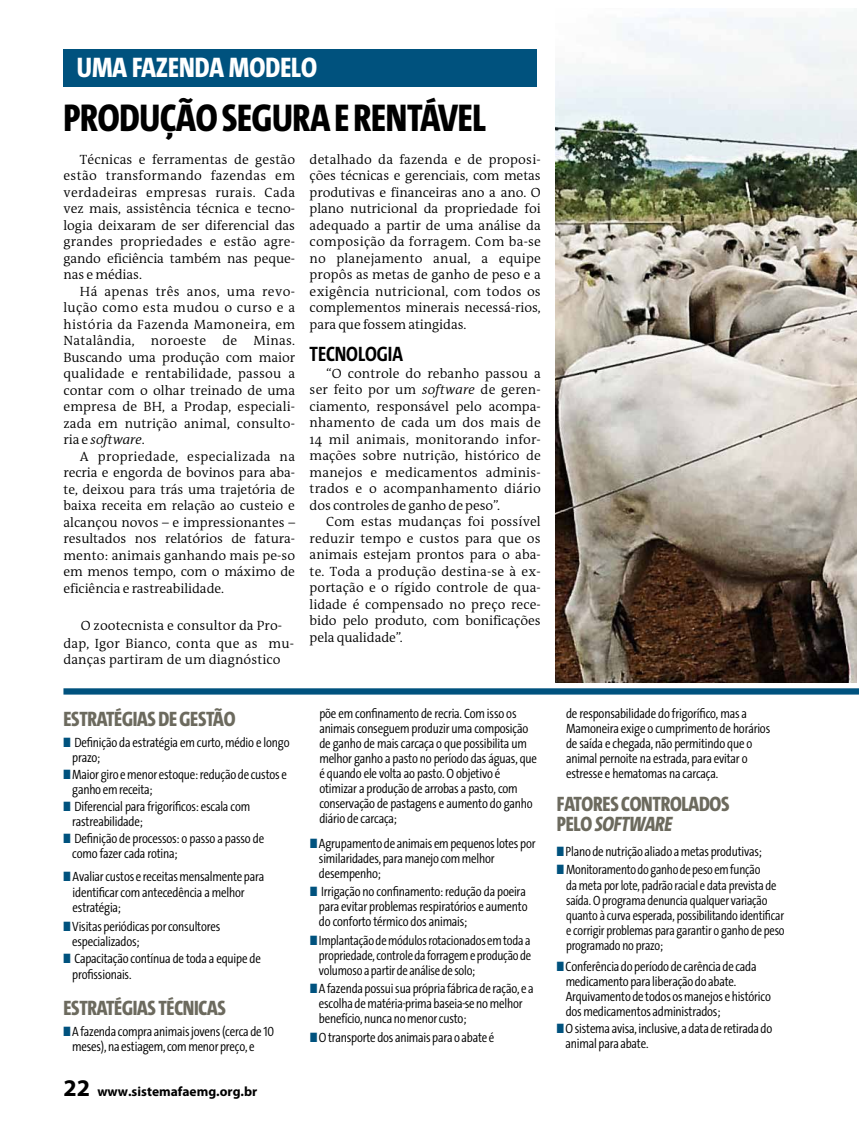
<style>
.page{position:relative;width:859px;height:1128px;background:#fff}
.page>*{position:absolute;margin:0;border:0;box-sizing:border-box;transform-origin:0 0}
.t1{font:800 39px "The Sans Cd LF8";letter-spacing:-.005em;color:#000}
.t2{font:800 28.5px "The Sans Cd LF8";color:#fff}
.t3{font:800 21px "The Sans Cd LF8";letter-spacing:-.015em;color:#6c6a5e}
.t4{font:italic 800 21px "The Sans Cd LF8 i";letter-spacing:-.015em;color:#6c6a5e}
.t5{font:700 21px "The Sans Cd LF7";letter-spacing:-.005em;color:#000}
.t6{font:300 13.5px/15px "The Sans Cd LF4";letter-spacing:-.015em;color:#000}
.t7{font:300 13.5px/16.5px "The Antiqua B W4";letter-spacing:.005em;color:#000;text-align:justify}
.t8{font:700 13.5px "Myriad Pro";color:#000}
.s1{font-style:italic}
.s2{color:#00527e}
.s3{font-size:24px}
.s4{font-family:"The Sans Cd LF8";font-style:normal}
</style>
<div class="page">
<div style="left:63px;top:49px;width:474px;height:38px;background:#00527e"></div>
<div style="left:63px;top:688px;width:796px;height:7px;background:#00527e"></div>
<img style="left:556px;top:9px;width:300px;height:674px">
<h2 class="t2" style="left:77px;top:53px;width:242px">UMA FAZENDA MODELO</h2>
<h1 class="t1" style="left:63px;top:98px;width:424px">PRODUÇÃO SEGURAERENTÁVEL</h1>
<p class="t7" style="left:63px;top:151px;width:233px;text-indent:16px">técnicas e ferramentas de gestão estão transformando fazendas em verdadeiras empresas rurais. Cada vez mais, assistência técnica e tecno&shy;logia deixaram de ser diferencial das grandes propriedades e estão agre&shy;gando eficiência também nas peque&shy;nas e médias.</p>
<p class="t7" style="left:63px;top:283px;width:233px;text-indent:16px">há apenas três anos, uma revo&shy;lução como esta mudou o curso e a história da Fazenda Mamoneira, em Natalândia, noroeste de Minas.<br>Buscando uma produção com maior qualidade e rentabilidade, passou a contar com o olhar treinado de uma empresa de Bh, a Prodap, especiali&shy;zada em nutrição animal, consulto&shy;ria e <span class="s1">software</span>.</p>
<p class="t7" style="left:63px;top:448px;width:233px;text-indent:16px">A propriedade, especializada na recria e engorda de bovinos para aba&shy;te, deixou para trás uma trajetória de baixa receita em relação ao custeio e alcançou novos – e impressionantes – resultados nos relatórios de fatura&shy;mento: animais ganhando mais pe-so em menos tempo, com o máximo de eficiência e rastreabilidade.</p>
<p class="t7" style="left:63px;top:617px;width:232px;line-height:17px;text-align:left;text-indent:17px">O zootecnista e consultor da Pro&shy;dap, igor Bianco, conta que as mu&shy;danças partiram de um diagnóstico</p>
<p class="t7" style="left:310px;top:151px;width:233px">detalhado da fazenda e de proposi&shy;ções técnicas e gerenciais, com metas produtivas e financeiras ano a ano. O plano nutricional da propriedade foi adequado a partir de uma análise da composição da forragem. Com ba-se no planejamento anual, a equipe propôs as metas de ganho de peso e a exigência nutricional, com todos os complementos minerais necessá-rios, para que fossem atingidas.</p>
<h3 class="t5" style="left:310px;top:344px;width:95px">TECNOLOgIA</h3>
<p class="t7" style="left:310px;top:365px;width:233px;text-indent:16px">“O controle do rebanho passou a ser feito por um <span class="s1">software</span> de geren&shy;ciamento, responsável pelo acompa&shy;nhamento de cada um dos mais de 14 mil animais, monitorando infor&shy;mações sobre nutrição, histórico de manejos e medicamentos adminis&shy;trados e o acompanhamento diário dos controles de ganho de peso”.</p>
<p class="t7" style="left:310px;top:514px;width:233px;text-indent:16px">Com estas mudanças foi possível reduzir tempo e custos para que os animais estejam prontos para o aba&shy;te. toda a produção destina-se à ex&shy;portação e o rígido controle de qua&shy;lidade é compensado no preço rece&shy;bido pelo produto, com bonificações pela qualidade”.</p>
<h3 class="t3" style="left:63px;top:708px;width:173px">ESTRATÉGIAS DE GESTÃO</h3>
<p class="t6" style="left:72px;top:735px;width:219px;text-indent:-9px"><span class="s2">■</span> Definição da estratégia em curto, médio e longo prazo;</p>
<p class="t6" style="left:72px;top:767px;width:216px;text-indent:-9px"><span class="s2">■</span> Maior giro e menor estoque: redução de custos e ganho em receita;</p>
<p class="t6" style="left:72px;top:799px;width:179px;text-indent:-9px"><span class="s2">■</span> Diferencial para frigoríficos: escala com rastreabilidade;</p>
<p class="t6" style="left:72px;top:832px;width:193px;text-indent:-9px"><span class="s2">■</span> Definição de processos: o passo a passo de como fazer cada rotina;</p>
<p class="t6" style="left:73px;top:870px;width:193px;text-indent:-9px"><span class="s2">■</span> Avaliar custos e receitas mensalmente para identificar com antecedência a melhor estratégia;</p>
<p class="t6" style="left:72px;top:919px;width:150px;text-indent:-9px"><span class="s2">■</span> visitas periódicas por consultores especializados;</p>
<p class="t6" style="left:72px;top:950px;width:190px;line-height:16.5px;text-indent:-9px"><span class="s2">■</span> Capacitação contínua de toda a equipe de profissionais.</p>
<h3 class="t3" style="left:63px;top:997px;width:164px">ESTRATÉGIAS TÉCNICAS</h3>
<p class="t6" style="left:72px;top:1024px;width:203px;text-indent:-9px"><span class="s2">■</span> A fazenda compra animais jovens (cerca de 10 meses), na estiagem, com menor preço, e</p>
<p class="t8" style="left:63px;top:1082px;width:195px"><span class="s3">22</span> www.sistemafaemg.org.br</p>
<p class="t6" style="left:319px;top:707px;width:219px">põe em confinamento de recria. Com isso os animais conseguem produzir uma composição de ganho de mais carcaça o que possibilita um melhor ganho a pasto no período das águas, que é quando ele volta ao pasto. o objetivo é otimizar a produção de arrobas a pasto, com conservação de pastagens e aumento do ganho diário de carcaça;</p>
<p class="t6" style="left:319px;top:837px;width:218px;text-indent:-9px"><span class="s2">■</span> Agrupamento de animais em pequenos lotes por similaridades, para manejo com melhor desempenho;</p>
<p class="t6" style="left:319px;top:885px;width:210px;text-indent:-9px"><span class="s2">■</span> Irrigação no confinamento: redução da poeira para evitar problemas respiratórios e aumento do conforto térmico dos animais;</p>
<p class="t6" style="left:319px;top:933px;width:214px;text-align:justify;text-indent:-9px"><span class="s2">■</span> Implantação de módulos rotacionados em toda a propriedade, controle da forragem e produção de volumoso a partir de análise de solo;</p>
<p class="t6" style="left:319px;top:982px;width:216px;text-indent:-9px"><span class="s2">■</span> A fazenda possui sua própria fábrica de ração, e a escolha de matéria-prima baseia-se nomelhor benefício, nunca no menor custo;</p>
<p class="t6" style="left:310px;top:1030px;width:186px"><span class="s2">■</span> o transporte dos animais para o abate é</p>
<p class="t6" style="left:566px;top:707px;width:206px">de responsabilidade do frigorífico, mas a Mamoneira exige o cumprimento de horários de saída e chegada, não permitindo que o animal pernoite na estrada, para evitar o estresse e hematomas na carcaça.</p>
<h3 class="t3" style="left:557px;top:793px;width:174px">FATORES CONTROLADOS</h3>
<h3 class="t4" style="left:557px;top:813px;width:117px"><span class="s4">PELO</span> SOFTWARE</h3>
<p class="t6" style="left:557px;top:845px;width:207px"><span class="s2">■</span> Plano de nutrição aliado a metas produtivas;</p>
<p class="t6" style="left:566px;top:863px;width:220px;text-indent:-9px"><span class="s2">■</span> Monitoramento do ganho de peso em função<br>da meta por lote, padrão racial e data prevista de saída. o programa denuncia qualquervariação quanto à curva esperada, possibilitando identificar e corrigir problemas para garantir o ganho de peso programado no prazo;</p>
<p class="t6" style="left:566px;top:959px;width:207px;text-indent:-9px"><span class="s2">■</span> Conferência do período de carência de cada medicamento para liberação do abate.<br>Arquivamento de todos os manejos e histórico dos medicamentos administrados;</p>
<p class="t6" style="left:566px;top:1022px;width:208px;text-indent:-9px"><span class="s2">■</span> o sistema avisa, inclusive, a data de retirada do animal para abate.</p>
</div>
